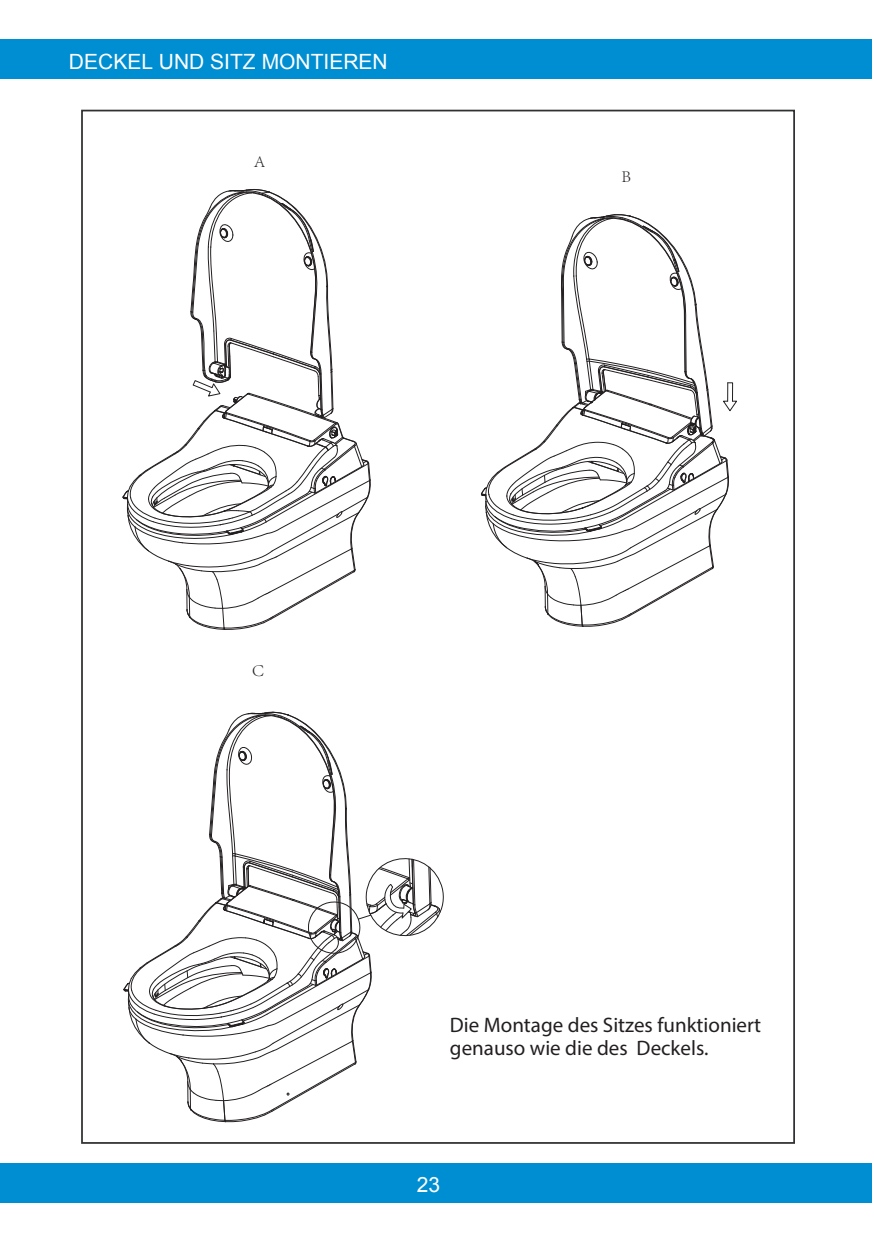
<style>
.page{position:relative;width:874px;height:1241px;background:#fff}
.page>*{position:absolute;margin:0;border:0;box-sizing:border-box;transform-origin:0 0}
.t1{font:21px/22.8px "Myriad Pro";color:#231f20}
.t2{font:21px "Arial";color:#fff}
.t3{font:300 16.97px "Adobe Song Std";color:#231f20}
</style>
<div class="page">
<svg style="left:123px;top:189px;width:247px;height:441px"></svg>
<svg style="left:481px;top:214px;width:255px;height:413px"></svg>
<svg style="left:124px;top:712px;width:319px;height:410px"></svg>
<div style="left:0;top:1163px;width:872px;height:39px;background:#008ed2"></div>
<div style="left:0;top:39px;width:872px;height:40px;background:#008ed2"></div>
<p class="t2" style="left:69px;top:48px;width:320px">DECKEL UND SITZ MONTIEREN</p>
<p class="t3" style="left:254px;top:151px;width:13px">A</p>
<p class="t3" style="left:621px;top:166px;width:11px">B</p>
<p class="t3" style="left:252px;top:660px;width:13px">C</p>
<p class="t1" style="left:450px;top:1013px;width:312px">Die Montage des Sitzes funktioniert genauso wie die des Deckels.</p>
<p class="t2" style="left:417px;top:1171px;width:25px">23</p>
</div>
